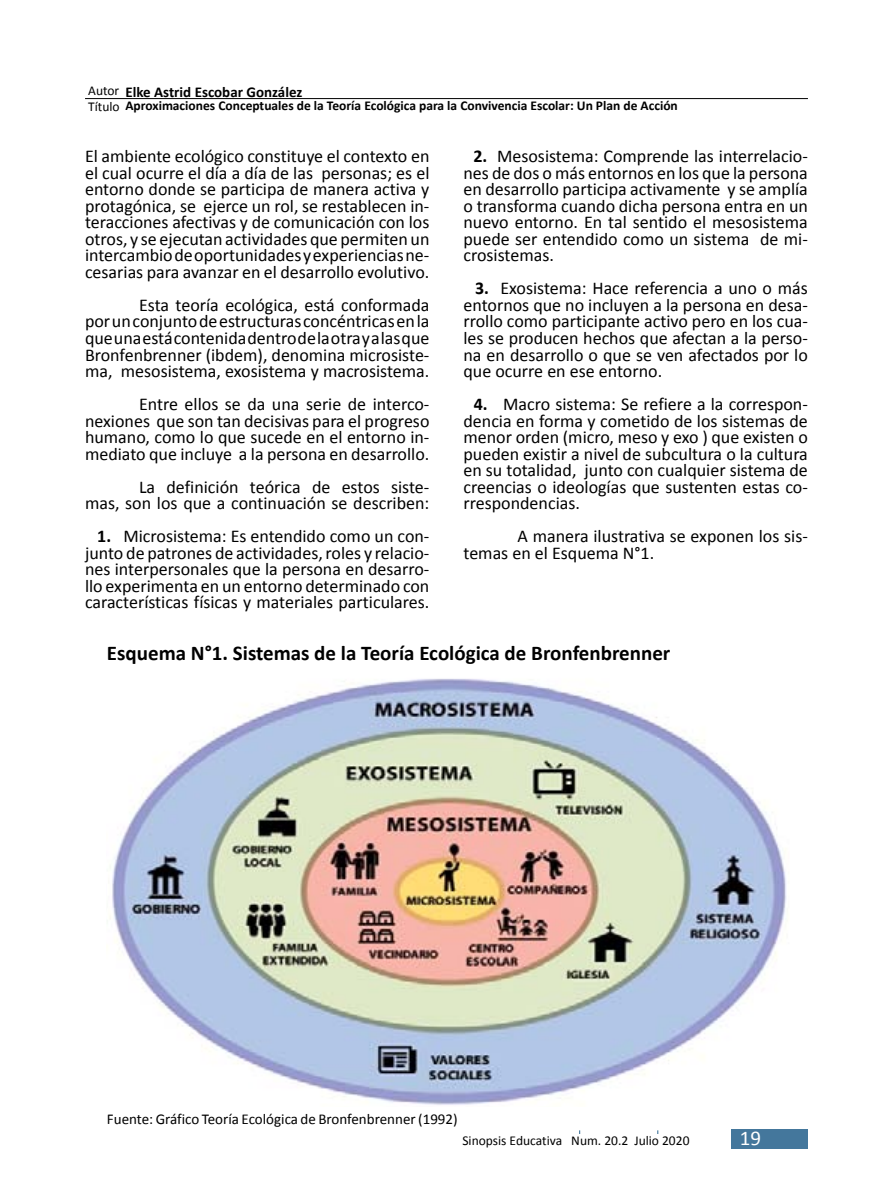
<style>
.page{position:relative;width:893px;height:1191px;background:#fff}
.page>*{position:absolute;margin:0;border:0;box-sizing:border-box;transform-origin:0 0}
.t1{font:700 21px "Calibri";color:#000}
.t2{font:18px/16.5px "Calibri";color:#000;text-align:justify}
.t3{font:15px "Calibri";color:#000}
.t4{font:700 15px "Calibri";color:#000}
.t5{font:700 13.5px/15.1px "Calibri";color:#000}
.t6{font:13.5px "Calibri";color:#000}
.s1{font-weight:400}
.s2{font-weight:700}
.s3{font-size:21px;color:#fff}
</style>
<div class="page">
<hr style="left:85px;top:98px;width:723px;height:1px;background:#000">
<div style="left:731px;top:1129px;width:77px;height:19px;background:#44779c"></div>
<img style="left:109px;top:679px;width:678px;height:426px">
<p class="t5" style="left:88px;top:83px;width:591px"><span class="s1">Autor<br>Título</span> Aproximaciones Conceptuales de la Teoría Ecológica para la Convivencia Escolar: Un Plan de Acción</p>
<p class="t4" style="left:125px;top:82px;width:178px">Elke Astrid Escobar González</p>
<p class="t2" style="left:85px;top:148px;width:346px">El ambiente ecológico constituye el contexto en el cual ocurre el día a día de las personas; es el entorno donde se participa de manera activa y protagónica, se ejerce un rol, se restablecen in&shy;teracciones afectivas y de comunicación con los otros, y se ejecutan actividades que permiten un intercambio de oportunidades y experiencias ne&shy;cesarias para avanzar en el desarrollo evolutivo.</p>
<p class="t2" style="left:85px;top:297px;width:346px;text-indent:54px">Esta teoría ecológica, está conformada por un conjunto de estructuras concéntricas en la que una está contenida dentro de la otra y a las que Bronfenbrenner (ibdem), denomina microsiste&shy;ma, mesosistema, exosistema y macrosistema.</p>
<p class="t2" style="left:85px;top:396px;width:346px;text-indent:54px">Entre ellos se da una serie de interco&shy;nexiones que son tan decisivas para el progreso humano, como lo que sucede en el entorno in&shy;mediato que incluye a la persona en desarrollo.</p>
<p class="t2" style="left:85px;top:478px;width:346px;text-align:right">La definición teórica de estos siste-<br>mas, son los que a continuación se describen:</p>
<p class="t2" style="left:85px;top:528px;width:346px;text-indent:12px"><span class="s2">1.</span> Microsistema: Es entendido como un con&shy;junto de patrones de actividades, roles y relacio&shy;nes interpersonales que la persona en desarro&shy;llo experimenta en un entorno determinado con características físicas y materiales particulares.</p>
<p class="t1" style="left:107px;top:639px;width:565px">Esquema N°1. Sistemas de la Teoría Ecológica de Bronfenbrenner</p>
<p class="t2" style="left:463px;top:148px;width:346px;text-indent:10px"><span class="s2">2.</span> Mesosistema: Comprende las interrelacio&shy;nes de dos o más entornos en los que la persona en desarrollo participa activamente y se amplía o transforma cuando dicha persona entra en un nuevo entorno. En tal sentido el mesosistema puede ser entendido como un sistema de mi&shy;crosistemas.</p>
<p class="t2" style="left:463px;top:280px;width:346px;text-indent:12px"><span class="s2">3.</span> Exosistema: Hace referencia a uno o más entornos que no incluyen a la persona en desa&shy;rrollo como participante activo pero en los cua&shy;les se producen hechos que afectan a la perso&shy;na en desarrollo o que se ven afectados por lo que ocurre en ese entorno.</p>
<p class="t2" style="left:463px;top:396px;width:346px;text-indent:10px"><span class="s2">4.</span> Macro sistema: Se refiere a la correspon&shy;dencia en forma y cometido de los sistemas de menor orden (micro, meso y exo ) que existen o pueden existir a nivel de subcultura o la cultura en su totalidad, junto con cualquier sistema de creencias o ideologías que sustenten estas co&shy;rrespondencias.</p>
<p class="t2" style="left:463px;top:528px;width:346px;text-indent:54px">A manera ilustrativa se exponen los sis&shy;temas en el Esquema N°1.</p>
<p class="t3" style="left:107px;top:1109px;width:352px">Fuente: Gráfico Teoría Ecológica de Bronfenbrenner (1992)</p>
<p class="t6" style="left:473px;top:1133px;width:290px">Sinopsis Educativa Año 11 Nº 1 Junio 2011 <span class="s3">19</span></p>
<p class="t6" style="left:462px;top:1132px;width:229px">Sinopsis Educativa Num. 20.2 Julio 2020</p>
</div>
